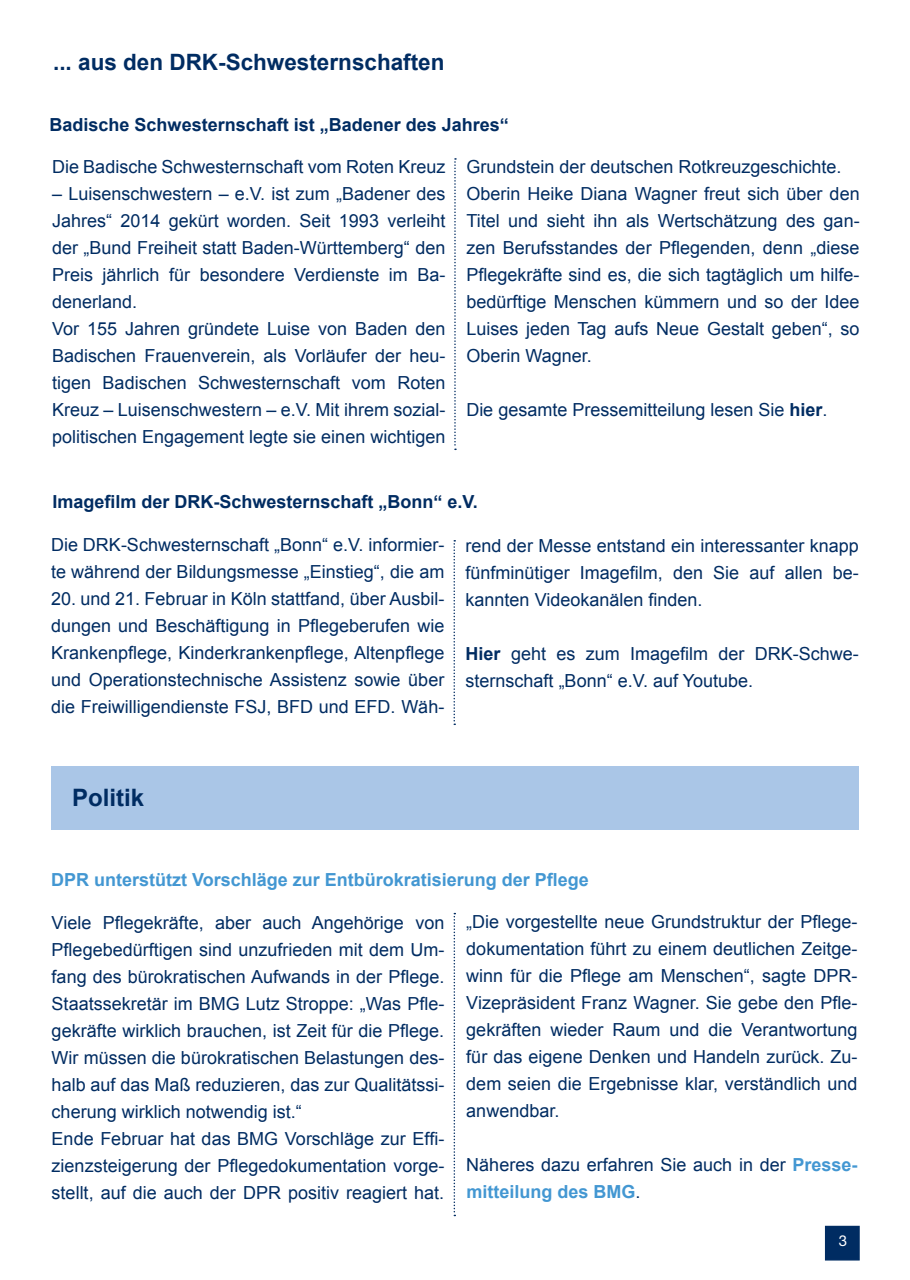
<style>
.page{position:relative;width:910px;height:1280px;background:#fff}
.page>*{position:absolute;margin:0;border:0;box-sizing:border-box;transform-origin:0 0}
.t1{font:700 24px "Arial";color:#002c62}
.t2{font:700 22.5px "Arial";color:#002c62}
.t3{font:18px/27px "Arial";color:#002c62}
.t4{font:700 18px "Arial";color:#002c62}
.t5{font:700 18px "Arial";color:#4397d2}
.t6{font:15px "Helvetica Neue";color:#fff}
.s1{font-weight:700}
.s2{font-weight:700;color:#4397d2}
</style>
<div class="page">
<div style="left:825px;top:1226px;width:35px;height:34px;background:#002c62;border:1px solid #002c62"></div>
<svg style="left:454px;top:158px;width:2px;height:292px"></svg>
<svg style="left:453px;top:540px;width:2px;height:185px"></svg>
<svg style="left:454px;top:913px;width:1px;height:303px"></svg>
<div style="left:51px;top:767px;width:808px;height:63px;background:#aac6e7"></div>
<p class="t2" style="left:53px;top:47px;width:393px">... aus den DRK-Schwesternschaften</p>
<p class="t4" style="left:50px;top:113px;width:461px">Badische Schwesternschaft ist „Badener des Jahres“</p>
<p class="t3" style="left:52px;top:153px;width:395px">Die Badische Schwesternschaft vom Roten Kreuz</p>
<p class="t3" style="left:52px;top:180px;width:395px">– Luisenschwestern – e.V. ist zum „Badener des Jahres“ 2014 gekürt worden. Seit 1993 verleiht der „Bund Freiheit statt Baden-Württemberg“ den Preis jährlich für besondere Verdienste im Ba&shy;denerland.<br>Vor 155 Jahren gründete Luise von Baden den Badischen Frauenverein, als Vorläufer der heu&shy;tigen Badischen Schwesternschaft vom Roten Kreuz – Luisenschwestern – e.V. Mit ihrem sozial&shy;politischen Engagement legte sie einen wichtigen</p>
<p class="t3" style="left:466px;top:153px;width:395px">Grundstein der deutschen Rotkreuzgeschichte.<br>Oberin Heike Diana Wagner freut sich über den Titel und sieht ihn als Wertschätzung des gan&shy;zen Berufsstandes der Pflegenden, denn „diese Pflegekräfte sind es, die sich tagtäglich um hilfe&shy;bedürftige Menschen kümmern und so der Idee Luises jeden Tag aufs Neue Gestalt geben“, so Oberin Wagner.</p>
<p class="t3" style="left:466px;top:396px;width:363px">Die gesamte Pressemitteilung lesen Sie <span class="s1">hier</span>.</p>
<p class="t4" style="left:52px;top:490px;width:427px">Imagefilm der DRK-Schwesternschaft „Bonn“ e.V.</p>
<p class="t3" style="left:51px;top:532px;width:395px">Die DRK-Schwesternschaft „Bonn“ e.V. informier&shy;te während der Bildungsmesse „Einstieg“, die am</p>
<p class="t3" style="left:51px;top:586px;width:395px;text-align:justify">20. und 21. Februar in Köln stattfand, über Ausbil&shy;dungen und Beschäftigung in Pflegeberufen wie Krankenpflege, Kinderkrankenpflege, Altenpflege und Operationstechnische Assistenz sowie über die Freiwilligendienste FSJ, BFD und EFD. Wäh-</p>
<p class="t3" style="left:466px;top:532px;width:395px;text-align:justify">rend der Messe entstand ein interessanter knapp fünfminütiger Imagefilm, den Sie auf allen be&shy;kannten Videokanälen finden.</p>
<p class="t3" style="left:466px;top:640px;width:395px"><span class="s1">Hier</span> geht es zum Imagefilm der DRK-Schwe&shy;sternschaft „Bonn“ e.V. auf Youtube.</p>
<h1 class="t1" style="left:72px;top:781px;width:74px">Politik</h1>
<p class="t5" style="left:51px;top:868px;width:539px">DPR unterstützt Vorschläge zur Entbürokratisierung der Pflege</p>
<p class="t3" style="left:52px;top:909px;width:394px">Viele Pflegekräfte, aber auch Angehörige von Pflegebedürftigen sind unzufrieden mit dem Um&shy;fang des bürokratischen Aufwands in der Pflege.<br>Staatssekretär im BMG Lutz Stroppe: „Was Pfle&shy;gekräfte wirklich brauchen, ist Zeit für die Pflege.<br>Wir müssen die bürokratischen Belastungen des&shy;halb auf das Maß reduzieren, das zur Qualitätssi&shy;cherung wirklich notwendig ist.“<br>Ende Februar hat das BMG Vorschläge zur Effi&shy;zienzsteigerung der Pflegedokumentation vorge&shy;stellt, auf die auch der DPR positiv reagiert hat.</p>
<p class="t3" style="left:466px;top:909px;width:393px;text-align:justify">„Die vorgestellte neue Grundstruktur der Pflege&shy;dokumentation führt zu einem deutlichen Zeitge&shy;winn für die Pflege am Menschen“, sagte DPR-Vizepräsident Franz Wagner. Sie gebe den Pfle&shy;gekräften wieder Raum und die Verantwortung für das eigene Denken und Handeln zurück. Zu&shy;dem seien die Ergebnisse klar, verständlich und anwendbar.</p>
<p class="t3" style="left:466px;top:1152px;width:393px">Näheres dazu erfahren Sie auch in der <span class="s2">Presse&shy;mitteilung des BMG</span>.</p>
<p class="t6" style="left:839px;top:1231px;width:10px">3</p>
</div>
